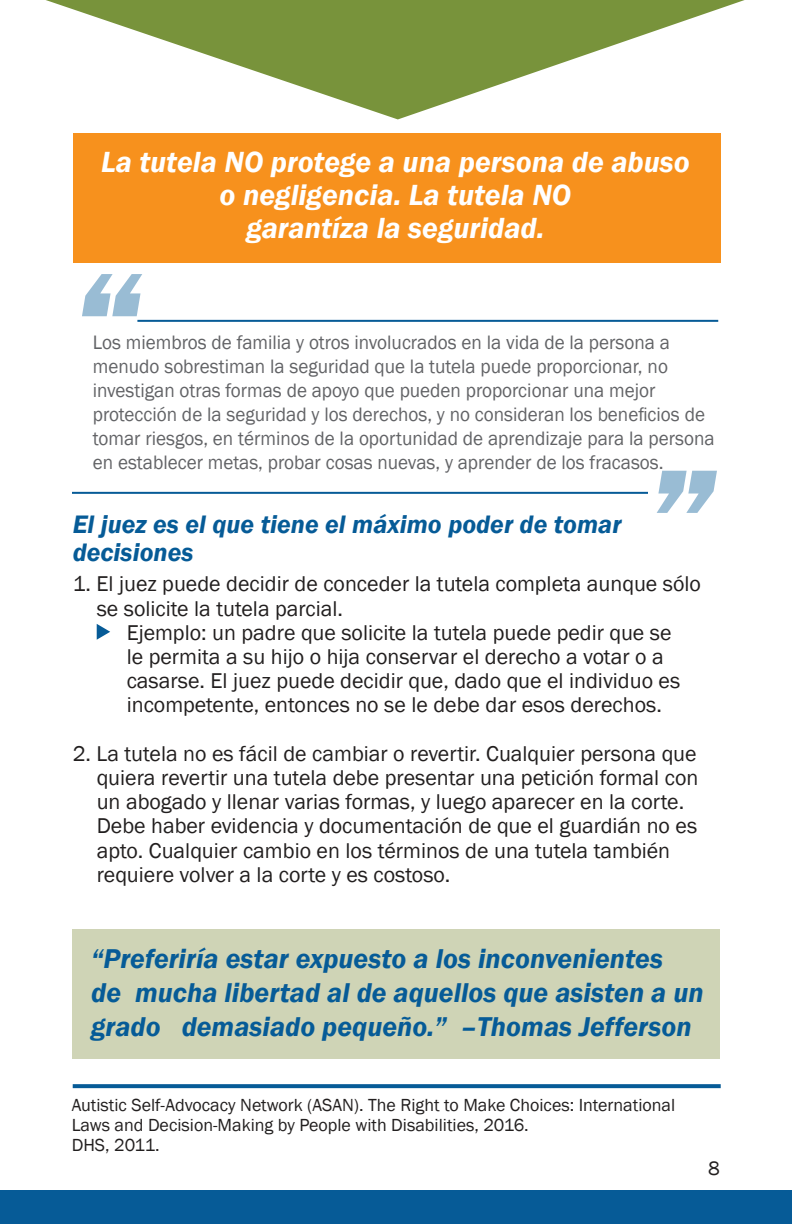
<style>
.page{position:relative;width:792px;height:1224px;background:#fff}
.page>*{position:absolute;margin:0;border:0;box-sizing:border-box;transform-origin:0 0}
.t1{font:italic 800 148.8px "Franklin Gothic";color:#065b97}
.t2{font:italic 600 30px/33px "Franklin Gothic";color:#fff;text-align:center}
.t3{font:italic 600 28px/34px "Franklin Gothic";color:#065b97}
.t4{font:italic 600 26px/28.6px "Franklin Gothic";color:#065b97}
.t5{font:22px/24.2px "Franklin Gothic";color:#221f1f}
.t6{font:20px/24px "Franklin Gothic";color:#626366;scale:.96 1}
.t7{font:20px "Franklin Gothic";color:#221f1f}
.t8{font:18px/19.8px "Franklin Gothic";color:#221f1f}
</style>
<div class="page">
<div style="left:73px;top:133px;width:648px;height:130px;background:#f7911d"></div>
<svg style="left:46px;top:0;width:699px;height:119px"></svg>
<div style="left:0;top:1191px;width:792px;height:33px;background:#065b97"></div>
<svg style="left:73px;top:1084px;width:648px;height:4px;background:#0f619b"></svg>
<svg style="left:97px;top:624px;width:13px;height:16px"></svg>
<hr style="left:137px;top:320px;width:581px;height:2px;background:#065b97">
<hr style="left:72px;top:492px;width:576px;height:2px;background:#065b97">
<div style="left:72px;top:929px;width:648px;height:130px;background:#cfd4b6"></div>
<h2 class="t2" style="left:101px;top:147px;width:590px">La tutela NO protege a una persona de abuso o negligencia. La tutela NO<br>garantíza la seguridad.</h2>
<h1 class="t1" style="left:71px;top:262px;width:71px">“</h1>
<p class="t6" style="left:93px;top:331px;width:649px">Los miembros de familia y otros involucrados en la vida de la persona a menudo sobrestiman la seguridad que la tutela puede proporcionar, no investigan otras formas de apoyo que pueden proporcionar una mejor protección de la seguridad y los derechos, y no consideran los beneficios de tomar riesgos, en términos de la oportunidad de aprendizaje para la persona en establecer metas, probar cosas nuevas, y aprender de los fracasos.</p>
<h1 class="t1" style="left:728px;top:525px;width:71px;rotate:-180deg">“</h1>
<p class="t4" style="left:73px;top:511px;width:550px">El juez es el que tiene el máximo poder de tomar decisiones</p>
<p class="t5" style="left:97px;top:573px;width:606px;text-indent:-24px">1. El juez puede decidir de conceder la tutela completa aunque sólo se solicite la tutela parcial.</p>
<p class="t5" style="left:127px;top:621px;width:555px">Ejemplo: un padre que solicite la tutela puede pedir que se le permita a su hijo o hija conservar el derecho a votar o a casarse. El juez puede decidir que, dado que el individuo es incompetente, entonces no se le debe dar esos derechos.</p>
<p class="t5" style="left:97px;top:742px;width:603px;text-indent:-24px">2. La tutela no es fácil de cambiar o revertir. Cualquier persona que quiera revertir una tutela debe presentar una petición formal con un abogado y llenar varias formas, y luego aparecer en la corte.<br>Debe haber evidencia y documentación de que el guardián no es apto. Cualquier cambio en los términos de una tutela también requiere volver a la corte y es costoso.</p>
<p class="t3" style="left:91px;top:943px;width:614px">“Preferiría estar expuesto a los inconvenientes<br>de mucha libertad al de aquellos que asisten a un grado demasiado pequeño.” –Thomas Jefferson</p>
<p class="t8" style="left:72px;top:1096px;width:605px">Autistic Self-Advocacy Network (ASAN). The Right to Make Choices: International<br>Laws and Decision-Making by People with Disabilities, 2016.<br>DHS, 2011.</p>
<p class="t7" style="left:708px;top:1160px;width:13px">8</p>
</div>
